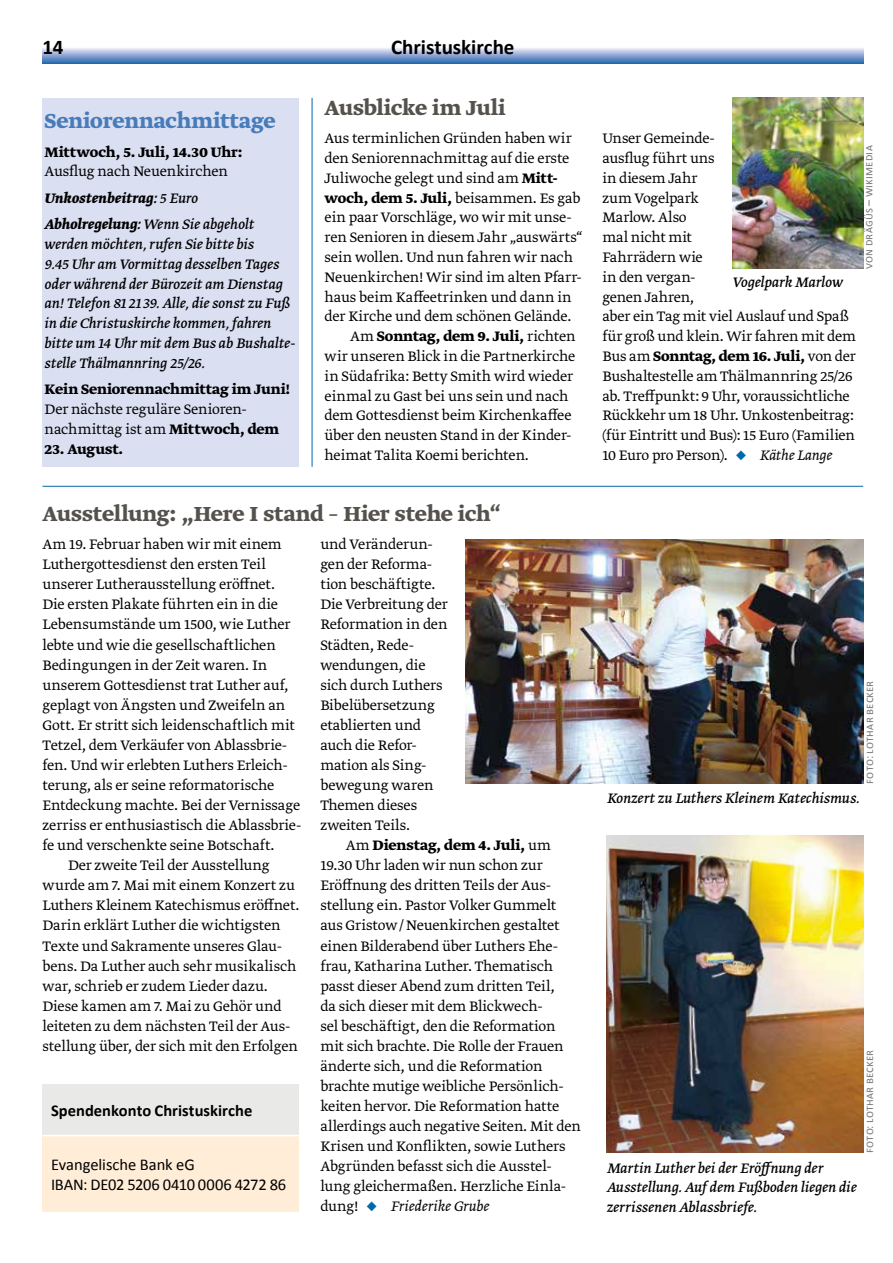
<style>
.page{position:relative;width:893px;height:1263px;background:#fff}
.page>*{position:absolute;margin:0;border:0;box-sizing:border-box;transform-origin:0 0}
.t1{font:700 24px "Greta Text Std";letter-spacing:-.01em;color:#55524e}
.t2{font:700 24px "Greta Text Std";letter-spacing:-.005em;color:#477bba}
.t3{font:700 21px "Calibri";color:#000}
.t4{font:16.5px/19.8px "Calibri";letter-spacing:-.015em;color:#000}
.t5{font:700 16.5px "Calibri";color:#000}
.t6{font:300 16.2px/20.1px "Greta Text Std";letter-spacing:-.005em;color:#000}
.t7{font:italic 16.2px/19.8px "Greta Text Std";color:#000}
.t8{font:700 16.2px "Greta Text Std";letter-spacing:-.01em;color:#000}
.t9{font:italic 700 16.2px/26.4px "Greta Text Std";color:#000}
.t10{font:12px "Calibri";letter-spacing:.01em;color:#7f7c7a}
.s1{font-weight:300;font-style:normal}
.s2{font-weight:400}
.s3{font-weight:700}
.s4{font-weight:300}
.s5{color:#0068ae}
.s6{font-style:italic}
</style>
<div class="page">
<svg style="left:43px;top:48px;width:820px;height:16px;background:#85a4d1"></svg>
<div style="left:43px;top:98px;width:256px;height:369px;background:#dadff1"></div>
<hr style="left:312px;top:98px;width:1px;height:369px;background:#0068ae">
<div style="left:43px;top:1084px;width:256px;height:51px;background:#e9e9e8"></div>
<div style="left:43px;top:1135px;width:256px;height:77px;background:#ffedd7"></div>
<hr style="left:43px;top:1135px;width:256px;height:1px;background:#fff">
<hr style="left:43px;top:486px;width:820px;height:1px;background:#0068ae">
<img style="left:466px;top:540px;width:397px;height:244px">
<img style="left:607px;top:836px;width:256px;height:317px">
<img style="left:733px;top:98px;width:130px;height:171px">
<p class="t3" style="left:43px;top:34px;width:23px">14</p>
<p class="t3" style="left:391px;top:34px;width:125px">Christuskirche</p>
<h1 class="t2" style="left:45px;top:107px;width:232px">Seniorennachmittage</h1>
<p class="t8" style="left:45px;top:142px;width:199px">Mittwoch, 5. Juli, 14.30 Uhr:</p>
<p class="t9" style="left:45px;top:159px;width:211px"><span class="s1">Ausflug nach Neuenkirchen<br></span>Unkostenbeitrag: <span class="s2">5 Euro<br></span>Abholregelung: <span class="s2">Wenn Sie abgeholt</span></p>
<p class="t7" style="left:45px;top:235px;width:252px">werden möchten, rufen Sie bitte bis<br>9.45 Uhr am Vormittag desselben Tages oder während der Bürozeit am Dienstag an! Telefon 81 21 39. Alle, die sonst zu Fuß in die Christuskirche kommen, fahren bitte um 14 Uhr mit dem Bus ab Bushalte&shy;stelle Thälmannring 25/26.</p>
<p class="t8" style="left:45px;top:380px;width:247px">Kein Seniorennachmittag im Juni!</p>
<p class="t6" style="left:45px;top:400px;width:236px">Der nächste reguläre Senioren&shy;nachmittag ist am <span class="s3">Mittwoch, dem</span></p>
<p class="t8" style="left:45px;top:439px;width:80px">23. August.</p>
<h1 class="t1" style="left:325px;top:94px;width:183px">Ausblicke im Juli</h1>
<p class="t6" style="left:325px;top:129px;width:249px">Aus terminlichen Gründen haben wir</p>
<p class="t6" style="left:325px;top:149px;width:246px">den Seniorennachmittag auf die erste</p>
<p class="t6" style="left:325px;top:169px;width:235px">Juliwoche gelegt und sind am <span class="s3">Mitt-</span></p>
<p class="t8" style="left:325px;top:188px;width:257px">woch, dem 5. Juli, <span class="s4">beisammen. Es gab</span></p>
<p class="t6" style="left:325px;top:208px;width:249px">ein paar Vorschläge, wo wir mit unse-</p>
<p class="t6" style="left:325px;top:228px;width:259px">ren Senioren in diesem Jahr „auswärts“</p>
<p class="t6" style="left:325px;top:248px;width:250px">sein wollen. Und nun fahren wir nach</p>
<p class="t6" style="left:325px;top:268px;width:259px">Neuenkirchen! Wir sind im alten Pfarr-</p>
<p class="t6" style="left:325px;top:288px;width:249px">haus beim Kaffeetrinken und dann in</p>
<p class="t6" style="left:325px;top:307px;width:248px">der Kirche und dem schönen Gelände.</p>
<p class="t8" style="left:350px;top:327px;width:227px"><span class="s4">Am</span> Sonntag, dem 9. Juli, <span class="s4">richten</span></p>
<p class="t6" style="left:325px;top:347px;width:252px">wir unseren Blick in die Partnerkirche</p>
<p class="t6" style="left:325px;top:367px;width:250px">in Südafrika: Betty Smith wird wieder</p>
<p class="t6" style="left:325px;top:387px;width:245px">einmal zu Gast bei uns sein und nach</p>
<p class="t6" style="left:325px;top:406px;width:249px">dem Gottesdienst beim Kirchenkaffee</p>
<p class="t6" style="left:325px;top:426px;width:248px">über den neusten Stand in der Kinder-</p>
<p class="t6" style="left:325px;top:446px;width:206px">heimat Talita Koemi berichten.</p>
<h1 class="t1" style="left:43px;top:499px;width:460px">Ausstellung: „Here I stand – Hier stehe ich“</h1>
<p class="t6" style="left:43px;top:535px;width:241px">Am 19. Februar haben wir mit einem</p>
<p class="t6" style="left:43px;top:555px;width:225px">Luthergottesdienst den ersten Teil</p>
<p class="t6" style="left:43px;top:575px;width:234px">unserer Lutherausstellung eröffnet.</p>
<p class="t6" style="left:43px;top:595px;width:237px">Die ersten Plakate führten ein in die</p>
<p class="t6" style="left:43px;top:615px;width:250px">Lebensumstände um 1500, wie Luther</p>
<p class="t6" style="left:43px;top:635px;width:235px">lebte und wie die gesellschaftlichen</p>
<p class="t6" style="left:43px;top:655px;width:226px">Bedingungen in der Zeit waren. In</p>
<p class="t6" style="left:43px;top:675px;width:248px">unserem Gottesdienst trat Luther auf,</p>
<p class="t6" style="left:43px;top:696px;width:244px">geplagt von Ängsten und Zweifeln an</p>
<p class="t6" style="left:43px;top:716px;width:254px">Gott. Er stritt sich leidenschaftlich mit</p>
<p class="t6" style="left:43px;top:736px;width:246px">Tetzel, dem Verkäufer von Ablassbrie-</p>
<p class="t6" style="left:43px;top:756px;width:247px">fen. Und wir erlebten Luthers Erleich-</p>
<p class="t6" style="left:43px;top:776px;width:233px">terung, als er seine reformatorische</p>
<p class="t6" style="left:43px;top:796px;width:259px">Entdeckung machte. Bei der Vernissage</p>
<p class="t6" style="left:43px;top:816px;width:261px">zerriss er enthusiastisch die Ablassbrie-</p>
<p class="t6" style="left:43px;top:836px;width:234px">fe und verschenkte seine Botschaft.</p>
<p class="t6" style="left:68px;top:856px;width:203px">Der zweite Teil der Ausstellung</p>
<p class="t6" style="left:43px;top:876px;width:254px">wurde am 7. Mai mit einem Konzert zu</p>
<p class="t6" style="left:43px;top:896px;width:258px">Luthers Kleinem Katechismus eröffnet.</p>
<p class="t6" style="left:43px;top:916px;width:240px">Darin erklärt Luther die wichtigsten</p>
<p class="t6" style="left:43px;top:936px;width:241px">Texte und Sakramente unseres Glau-</p>
<p class="t6" style="left:43px;top:956px;width:255px">bens. Da Luther auch sehr musikalisch</p>
<p class="t6" style="left:43px;top:976px;width:227px">war, schrieb er zudem Lieder dazu.</p>
<p class="t6" style="left:43px;top:997px;width:241px">Diese kamen am 7. Mai zu Gehör und</p>
<p class="t6" style="left:43px;top:1017px;width:249px">leiteten zu dem nächsten Teil der Aus-</p>
<p class="t6" style="left:43px;top:1037px;width:257px">stellung über, der sich mit den Erfolgen</p>
<p class="t6" style="left:320px;top:535px;width:129px">und Veränderun&shy;gen der Reforma&shy;tion beschäftigte.<br>Die Verbreitung der<br>Reformation in den<br>Städten, Rede&shy;wendungen, die sich durch Luthers<br>Bibelübersetzung etablierten und auch die Refor&shy;mation als Sing&shy;bewegung waren<br>Themen dieses zweiten Teils.</p>
<p class="t6" style="left:320px;top:836px;width:262px;text-indent:26px">Am <span class="s3">Dienstag, dem 4. Juli,</span> um 19.30 Uhr laden wir nun schon zur Eröffnung des dritten Teils der Aus&shy;stellung ein. Pastor Volker Gummelt aus Gristow/Neuenkirchen gestaltet einen Bilderabend über Luthers Ehe&shy;frau, Katharina Luther. Thematisch passt dieser Abend zum dritten Teil,<br>da sich dieser mit dem Blickwech-<br>sel beschäftigt, den die Reformation mit sich brachte. Die Rolle der Frauen änderte sich, und die Reformation brachte mutige weibliche Persönlich&shy;keiten hervor. Die Reformation hatte allerdings auch negative Seiten. Mit den Krisen und Konflikten, sowie Luthers Abgründen befasst sich die Ausstel&shy;lung gleichermaßen. Herzliche Einla&shy;dung! <span class="s5">◆</span> <span class="s6">Friederike Grube</span></p>
<p class="t5" style="left:51px;top:1100px;width:203px">Spendenkonto Christuskirche</p>
<p class="t4" style="left:51px;top:1154px;width:237px">Evangelische Bank eG<br>IBAN: DE02 5206 0410 0006 4272 86</p>
<p class="t6" style="left:602px;top:129px;width:255px">Unser Gemeinde-<br>ausflug führt uns<br>in diesem Jahr<br>zum Vogelpark<br>Marlow. Also<br>mal nicht mit<br>Fahrrädern wie<br>in den vergan-<br>genen Jahren,<br>aber ein Tag mit viel Auslauf und Spaß für groß und klein. Wir fahren mit dem<br>Bus am <span class="s3">Sonntag, dem 16. Juli,</span> von der<br>Bushaltestelle am Thälmannring 25/26 ab. Treffpunkt: 9 Uhr, voraussichtliche<br>Rückkehr um 18 Uhr. Unkostenbeitrag: (für Eintritt und Bus): 15 Euro (Familien<br>10 Euro pro Person). <span class="s5">◆</span> <span class="s6">Käthe Lange</span></p>
<p class="t7" style="left:732px;top:273px;width:112px">Vogelpark Marlow</p>
<p class="t10" style="left:861px;top:269px;width:125px;rotate:-90deg">von drägüs – wikimedia</p>
<p class="t10" style="left:862px;top:784px;width:104px;rotate:-90deg">foto: lothar becker</p>
<p class="t7" style="left:607px;top:790px;width:255px">Konzert zu Luthers Kleinem Katechismus.</p>
<p class="t7" style="left:607px;top:1159px;width:252px">Martin Luther bei der Eröffnung der<br>Ausstellung. Auf dem Fußboden liegen die zerrissenen Ablassbriefe.</p>
<p class="t10" style="left:862px;top:1153px;width:104px;rotate:-90deg">foto: lothar becker</p>
</div>
